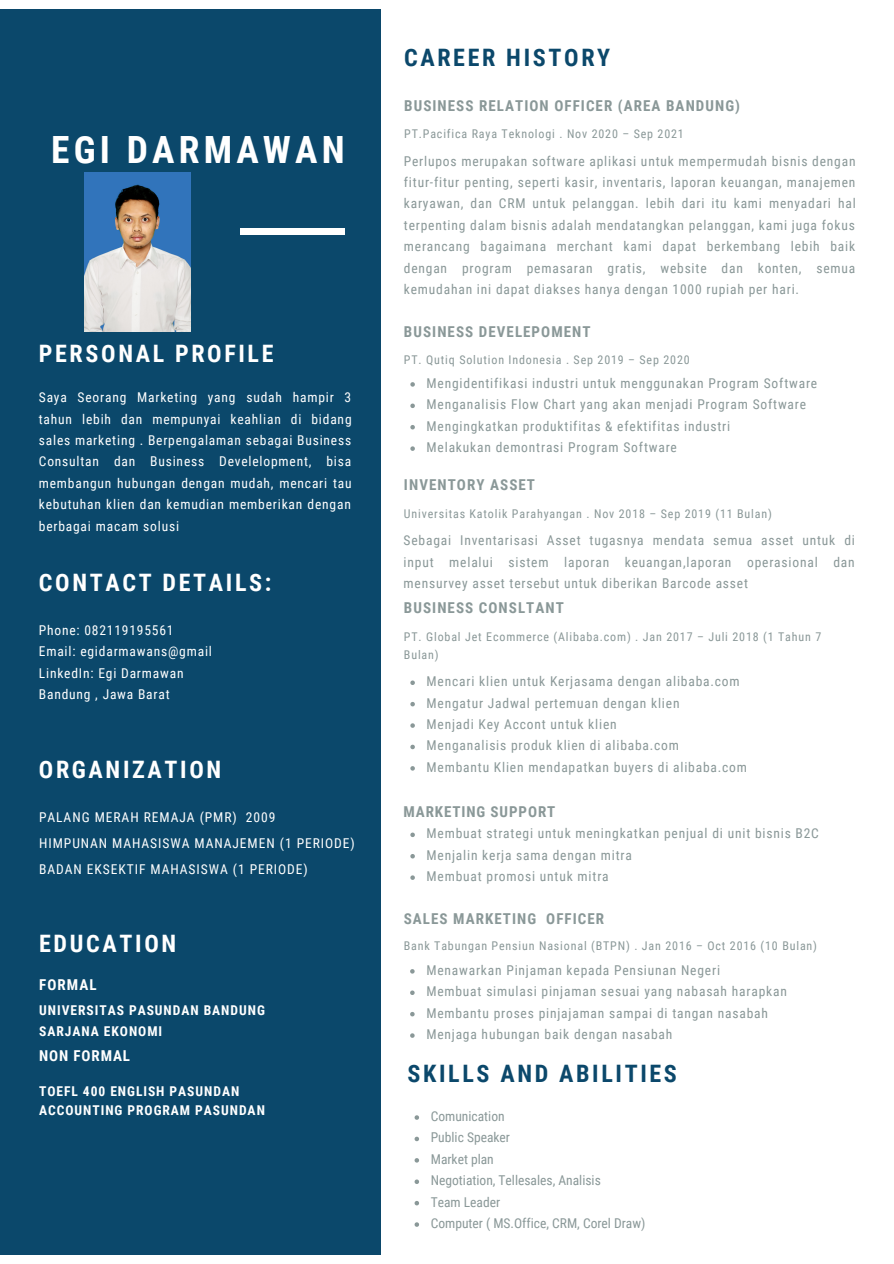
<style>
.page{position:relative;width:894px;height:1264px;background:#fff}
.page>*{position:absolute;margin:0;border:0;box-sizing:border-box;transform-origin:0 0}
.t1{font:700 37.5px "Roboto Condensed";letter-spacing:.11em;color:#fff}
.t2{font:700 24px "Roboto Condensed";letter-spacing:.11em;color:#fff}
.t3{font:700 24px "Roboto Condensed";letter-spacing:.11em;color:#0b486b}
.t4{font:700 15px "Roboto Condensed";letter-spacing:.07em;color:#8a9898}
.t5{font:700 15px "Roboto Condensed";letter-spacing:.06em;color:#fff}
.t6{font:13.5px/21.5px "Roboto Condensed";letter-spacing:.06em;color:#8a9898;text-align:justify}
.t7{font:13.5px/21.5px "Roboto Condensed";letter-spacing:.06em;color:#fff;text-align:justify}
.t8{font:13.5px "Roboto Condensed";color:#8a9898}
.t9{font:700 13.5px "Roboto Condensed";letter-spacing:.07em;color:#fff}
.t10{font:12px/18px "Roboto Condensed";letter-spacing:.07em;color:#8a9898}
</style>
<div class="page">
<div style="left:0;top:9px;width:380px;height:1246px;background:#0b486b"></div>
<div style="left:240px;top:228px;width:104px;height:7px;background:#fff"></div>
<img style="left:85px;top:173px;width:106px;height:159px">
<svg style="left:410px;top:382px;width:5px;height:4px"></svg>
<svg style="left:410px;top:403px;width:5px;height:5px"></svg>
<svg style="left:410px;top:425px;width:5px;height:4px"></svg>
<svg style="left:410px;top:446px;width:5px;height:5px"></svg>
<svg style="left:414px;top:1115px;width:5px;height:4px"></svg>
<svg style="left:414px;top:1136px;width:5px;height:5px"></svg>
<svg style="left:414px;top:1158px;width:5px;height:4px"></svg>
<svg style="left:414px;top:1179px;width:5px;height:4px"></svg>
<svg style="left:414px;top:1201px;width:5px;height:4px"></svg>
<svg style="left:414px;top:1222px;width:5px;height:4px"></svg>
<svg style="left:410px;top:680px;width:5px;height:5px"></svg>
<svg style="left:410px;top:702px;width:5px;height:4px"></svg>
<svg style="left:410px;top:723px;width:5px;height:4px"></svg>
<svg style="left:410px;top:744px;width:5px;height:5px"></svg>
<svg style="left:410px;top:766px;width:5px;height:4px"></svg>
<svg style="left:410px;top:832px;width:5px;height:5px"></svg>
<svg style="left:410px;top:854px;width:5px;height:4px"></svg>
<svg style="left:410px;top:875px;width:5px;height:4px"></svg>
<svg style="left:410px;top:969px;width:4px;height:4px"></svg>
<svg style="left:410px;top:990px;width:4px;height:5px"></svg>
<svg style="left:410px;top:1012px;width:4px;height:4px"></svg>
<svg style="left:410px;top:1033px;width:4px;height:4px"></svg>
<p class="t1" style="left:51px;top:128px;width:295px">EGI DARMAWAN</p>
<p class="t2" style="left:39px;top:340px;width:236px">PERSONAL PROFILE</p>
<p class="t7" style="left:39px;top:387px;width:314px">Saya Seorang Marketing yang sudah hampir 3 tahun lebih dan mempunyai keahlian di bidang sales marketing . Berpengalaman sebagai Business Consultan dan Business Develelopment, bisa membangun hubungan dengan mudah, mencari tau kebutuhan klien dan kemudian memberikan dengan berbagai macam solusi</p>
<p class="t2" style="left:39px;top:568px;width:234px">CONTACT DETAILS:</p>
<p class="t7" style="left:39px;top:619px;width:136px">Phone: 082119195561</p>
<p class="t7" style="left:39px;top:641px;width:175px">Email: egidarmawans@gmail</p>
<p class="t7" style="left:39px;top:662px;width:146px">LinkedIn: Egi Darmawan</p>
<p class="t7" style="left:39px;top:683px;width:132px">Bandung , Jawa Barat</p>
<p class="t2" style="left:39px;top:755px;width:184px">ORGANIZATION</p>
<p class="t7" style="left:39px;top:806px;width:238px">PALANG MERAH REMAJA (PMR) 2009</p>
<p class="t7" style="left:39px;top:832px;width:317px">HIMPUNAN MAHASISWA MANAJEMEN (1 PERIODE)</p>
<p class="t7" style="left:39px;top:858px;width:270px">BADAN EKSEKTIF MAHASISWA (1 PERIODE)</p>
<p class="t3" style="left:404px;top:43px;width:208px">CAREER HISTORY</p>
<p class="t4" style="left:404px;top:97px;width:337px">BUSINESS RELATION OFFICER (AREA BANDUNG)</p>
<p class="t10" style="left:404px;top:125px;width:281px">PT.Pacifica Raya Teknologi . Nov 2020 – Sep 2021</p>
<p class="t6" style="left:404px;top:150px;width:453px">Perlupos merupakan software aplikasi untuk mempermudah bisnis dengan fitur-fitur penting, seperti kasir, inventaris, laporan keuangan, manajemen karyawan, dan CRM untuk pelanggan. lebih dari itu kami menyadari hal terpenting dalam bisnis adalah mendatangkan pelanggan, kami juga fokus merancang bagaimana merchant kami dapat berkembang lebih baik dengan program pemasaran gratis, website dan konten, semua kemudahan ini dapat diakses hanya dengan 1000 rupiah per hari.</p>
<p class="t4" style="left:404px;top:323px;width:188px">BUSINESS DEVELEPOMENT</p>
<p class="t10" style="left:404px;top:350px;width:287px">PT. Qutiq Solution Indonesia . Sep 2019 – Sep 2020</p>
<p class="t6" style="left:426px;top:372px;width:392px">Mengidentifikasi industri untuk menggunakan Program Software</p>
<p class="t6" style="left:426px;top:394px;width:381px">Menganalisis Flow Chart yang akan menjadi Program Software</p>
<p class="t6" style="left:426px;top:415px;width:305px">Mengingkatkan produktifitas &amp; efektifitas industri</p>
<p class="t6" style="left:426px;top:436px;width:252px">Melakukan demontrasi Program Software</p>
<p class="t4" style="left:404px;top:476px;width:132px">INVENTORY ASSET</p>
<p class="t10" style="left:404px;top:505px;width:369px">Universitas Katolik Parahyangan . Nov 2018 – Sep 2019 (11 Bulan)</p>
<p class="t6" style="left:403px;top:530px;width:452px">Sebagai Inventarisasi Asset tugasnya mendata semua asset untuk di input melalui sistem laporan keuangan,laporan operasional dan mensurvey asset tersebut untuk diberikan Barcode asset</p>
<p class="t4" style="left:404px;top:599px;width:161px">BUSINESS CONSLTANT</p>
<p class="t10" style="left:404px;top:627px;width:418px">PT. Global Jet Ecommerce (Alibaba.com) . Jan 2017 – Juli 2018 (1 Tahun 7<br>Bulan)</p>
<p class="t6" style="left:426px;top:670px;width:314px">Mencari klien untuk Kerjasama dengan alibaba.com</p>
<p class="t6" style="left:426px;top:692px;width:254px">Mengatur Jadwal pertemuan dengan klien</p>
<p class="t6" style="left:426px;top:713px;width:191px">Menjadi Key Accont untuk klien</p>
<p class="t6" style="left:426px;top:735px;width:254px">Menganalisis produk klien di alibaba.com</p>
<p class="t6" style="left:426px;top:756px;width:322px">Membantu Klien mendapatkan buyers di alibaba.com</p>
<p class="t4" style="left:403px;top:803px;width:153px">MARKETING SUPPORT</p>
<p class="t6" style="left:426px;top:822px;width:393px">Membuat strategi untuk meningkatkan penjual di unit bisnis B2C</p>
<p class="t6" style="left:426px;top:844px;width:207px">Menjalin kerja sama dengan mitra</p>
<p class="t6" style="left:426px;top:865px;width:183px">Membuat promosi untuk mitra</p>
<p class="t4" style="left:403px;top:910px;width:202px">SALES MARKETING OFFICER</p>
<p class="t2" style="left:39px;top:930px;width:138px">EDUCATION</p>
<p class="t10" style="left:403px;top:937px;width:414px">Bank Tabungan Pensiun Nasional (BTPN) . Jan 2016 – Oct 2016 (10 Bulan)</p>
<p class="t5" style="left:39px;top:976px;width:59px">FORMAL</p>
<p class="t9" style="left:39px;top:1002px;width:227px">UNIVERSITAS PASUNDAN BANDUNG</p>
<p class="t9" style="left:39px;top:1023px;width:124px">SARJANA EKONOMI</p>
<p class="t5" style="left:39px;top:1047px;width:93px">NON FORMAL</p>
<p class="t9" style="left:39px;top:1083px;width:202px">TOEFL 400 ENGLISH PASUNDAN</p>
<p class="t9" style="left:39px;top:1102px;width:227px">ACCOUNTING PROGRAM PASUNDAN</p>
<p class="t6" style="left:426px;top:959px;width:295px">Menawarkan Pinjaman kepada Pensiunan Negeri</p>
<p class="t6" style="left:426px;top:980px;width:362px">Membuat simulasi pinjaman sesuai yang nabasah harapkan</p>
<p class="t6" style="left:426px;top:1002px;width:343px">Membantu proses pinjajaman sampai di tangan nasabah</p>
<p class="t6" style="left:426px;top:1023px;width:247px">Menjaga hubungan baik dengan nasabah</p>
<p class="t3" style="left:407px;top:1059px;width:271px">SKILLS AND ABILITIES</p>
<p class="t8" style="left:430px;top:1108px;width:75px">Comunication</p>
<p class="t8" style="left:430px;top:1129px;width:81px">Public Speaker</p>
<p class="t8" style="left:430px;top:1151px;width:65px">Market plan</p>
<p class="t8" style="left:430px;top:1172px;width:171px">Negotiation, Tellesales, Analisis</p>
<p class="t8" style="left:430px;top:1193px;width:71px">Team Leader</p>
<p class="t8" style="left:430px;top:1215px;width:216px">Computer ( MS.Office, CRM, Corel Draw)</p>
</div>
